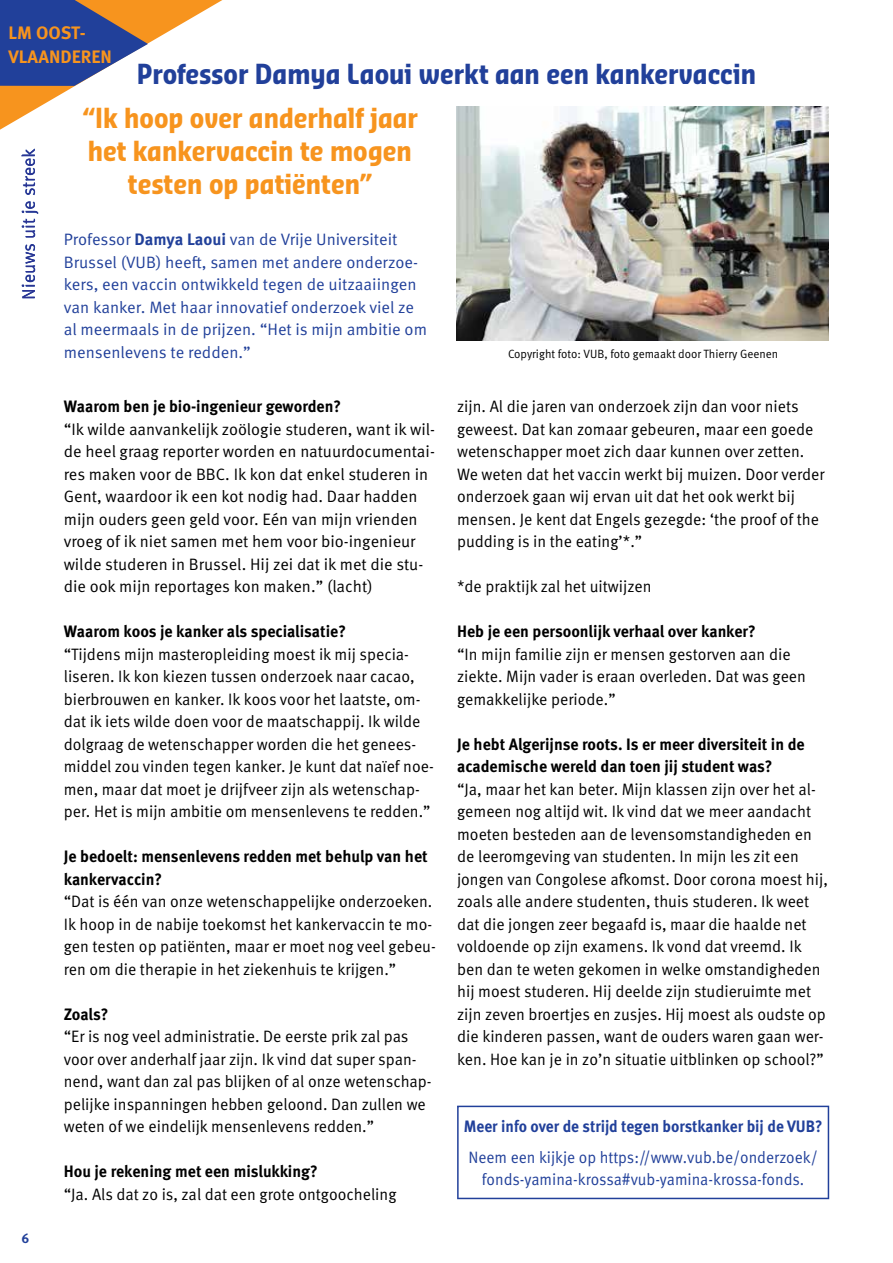
<style>
.page{position:relative;width:893px;height:1263px;background:#fff}
.page>*{position:absolute;margin:0;border:0;box-sizing:border-box;transform-origin:0 0}
.t1{font:700 27px/33px "Sansa Con Pro";color:#f7941e;text-align:center;scale:.95 1}
.t2{font:700 27px "Sansa Con Pro";color:#21409a;scale:.95 1}
.t3{font:18px "Meta OT Norm";color:#21409a}
.t4{font:700 18px/24px "Meta OT";color:#f7941e}
.t5{font:16.5px/22.5px "Meta OT Norm";color:#000;scale:.96 1}
.t6{font:16.5px/22.5px "Meta OT Norm";color:#000}
.t7{font:700 16.5px/22.5px "Meta OT";color:#000;scale:.96 1}
.t8{font:16.5px/22.5px "Meta OT Norm";color:#21409a}
.t9{font:16.5px/22.5px "Meta OT Norm";color:#21409a;text-align:center;scale:.94 1}
.t10{font:700 16.5px "Meta OT";color:#21409a;scale:.93 1}
.t11{font:700 13.5px "Meta OT";color:#21409a}
.t12{font:12px "Meta OT Norm";color:#000;scale:.96 1}
.s1{font-family:"Meta OT";font-weight:700}
</style>
<div class="page">
<img style="left:456px;top:106px;width:372px;height:234px">
<svg style="left:0;top:0;width:222px;height:298px"></svg>
<svg style="left:457px;top:1106px;width:372px;height:93px"></svg>
<p class="t4" style="left:9px;top:21px;width:105px">LM OOST-<br>VLAANDEREN</p>
<h1 class="t2" style="left:137px;top:55px;width:653px">Professor Damya Laoui werkt aan een kankervaccin</h1>
<p class="t3" style="left:18px;top:300px;width:153px;rotate:-90deg">Nieuws uit je streek</p>
<p class="t11" style="left:22px;top:1230px;width:9px">6</p>
<h1 class="t1" style="left:82px;top:102px;width:355px">“Ik hoop over anderhalf jaar het kankervaccin te mogen testen op patiënten”</h1>
<p class="t8" style="left:64px;top:228px;width:365px">Professor <span class="s1">Damya Laoui</span> van de Vrije Universiteit Brussel (VUB) heeft, samen met andere onderzoe&shy;kers, een vaccin ontwikkeld tegen de uitzaaiingen van kanker. Met haar innovatief onderzoek viel ze al meermaals in de prijzen. “Het is mijn ambitie om mensenlevens te redden.”</p>
<p class="t7" style="left:64px;top:395px;width:290px">Waarom ben je bio-ingenieur geworden?</p>
<p class="t6" style="left:64px;top:418px;width:373px">“Ik wilde aanvankelijk zoölogie studeren, want ik wil&shy;de heel graag reporter worden en natuurdocumentai&shy;res maken voor de BBC. Ik kon dat enkel studeren in Gent, waardoor ik een kot nodig had. Daar hadden mijn ouders geen geld voor. Eén van mijn vrienden vroeg of ik niet samen met hem voor bio-ingenieur wilde studeren in Brussel. Hij zei dat ik met die stu&shy;die ook mijn reportages kon maken.” (lacht)</p>
<p class="t7" style="left:64px;top:620px;width:295px">Waarom koos je kanker als specialisatie?</p>
<p class="t5" style="left:64px;top:643px;width:387px">“Tijdens mijn masteropleiding moest ik mij specia&shy;liseren. Ik kon kiezen tussen onderzoek naar cacao, bierbrouwen en kanker. Ik koos voor het laatste, om&shy;dat ik iets wilde doen voor de maatschappij. Ik wilde dolgraag de wetenschapper worden die het genees&shy;middel zou vinden tegen kanker. Je kunt dat naïef noe&shy;men, maar dat moet je drijfveer zijn als wetenschap&shy;per. Het is mijn ambitie om mensenlevens te redden.”</p>
<p class="t7" style="left:64px;top:845px;width:381px">Je bedoelt: mensenlevens redden met behulp van het kankervaccin?</p>
<p class="t5" style="left:64px;top:890px;width:389px">“Dat is één van onze wetenschappelijke onderzoeken.<br>Ik hoop in de nabije toekomst het kankervaccin te mo&shy;gen testen op patiënten, maar er moet nog veel gebeu&shy;ren om die therapie in het ziekenhuis te krijgen.”</p>
<p class="t7" style="left:64px;top:1003px;width:48px">Zoals?</p>
<p class="t5" style="left:64px;top:1025px;width:385px">“Er is nog veel administratie. De eerste prik zal pas voor over anderhalf jaar zijn. Ik vind dat super span&shy;nend, want dan zal pas blijken of al onze wetenschap&shy;pelijke inspanningen hebben geloond. Dan zullen we weten of we eindelijk mensenlevens redden.”</p>
<p class="t7" style="left:64px;top:1160px;width:266px">Hou je rekening met een mislukking?</p>
<p class="t5" style="left:64px;top:1183px;width:348px">“Ja. Als dat zo is, zal dat een grote ontgoocheling</p>
<p class="t12" style="left:508px;top:346px;width:283px">Copyright foto: VUB, foto gemaakt door Thierry Geenen</p>
<p class="t5" style="left:457px;top:395px;width:384px">zijn. Al die jaren van onderzoek zijn dan voor niets geweest. Dat kan zomaar gebeuren, maar een goede wetenschapper moet zich daar kunnen over zetten.<br>We weten dat het vaccin werkt bij muizen. Door verder onderzoek gaan wij ervan uit dat het ook werkt bij mensen. Je kent dat Engels gezegde: ‘the proof of the pudding is in the eating’*.”</p>
<p class="t5" style="left:457px;top:576px;width:204px">*de praktijk zal het uitwijzen</p>
<p class="t7" style="left:457px;top:620px;width:313px">Heb je een persoonlijk verhaal over kanker?</p>
<p class="t5" style="left:457px;top:643px;width:365px">“In mijn familie zijn er mensen gestorven aan die ziekte. Mijn vader is eraan overleden. Dat was geen gemakkelijke periode.”</p>
<p class="t7" style="left:457px;top:733px;width:364px">Je hebt Algerijnse roots. Is er meer diversiteit in de academische wereld dan toen jij student was?</p>
<p class="t5" style="left:457px;top:778px;width:388px">“Ja, maar het kan beter. Mijn klassen zijn over het al&shy;gemeen nog altijd wit. Ik vind dat we meer aandacht moeten besteden aan de levensomstandigheden en de leeromgeving van studenten. In mijn les zit een jongen van Congolese afkomst. Door corona moest hij, zoals alle andere studenten, thuis studeren. Ik weet dat die jongen zeer begaafd is, maar die haalde net voldoende op zijn examens. Ik vond dat vreemd. Ik ben dan te weten gekomen in welke omstandigheden hij moest studeren. Hij deelde zijn studieruimte met zijn zeven broertjes en zusjes. Hij moest als oudste op die kinderen passen, want de ouders waren gaan wer&shy;ken. Hoe kan je in zo’n situatie uitblinken op school?”</p>
<p class="t10" style="left:464px;top:1116px;width:387px">Meer info over de strijd tegen borstkanker bij de VUB?</p>
<p class="t9" style="left:468px;top:1146px;width:373px">Neem een kijkje op https://www.vub.be/onderzoek/ fonds-yamina-krossa#vub-yamina-krossa-fonds.</p>
</div>
